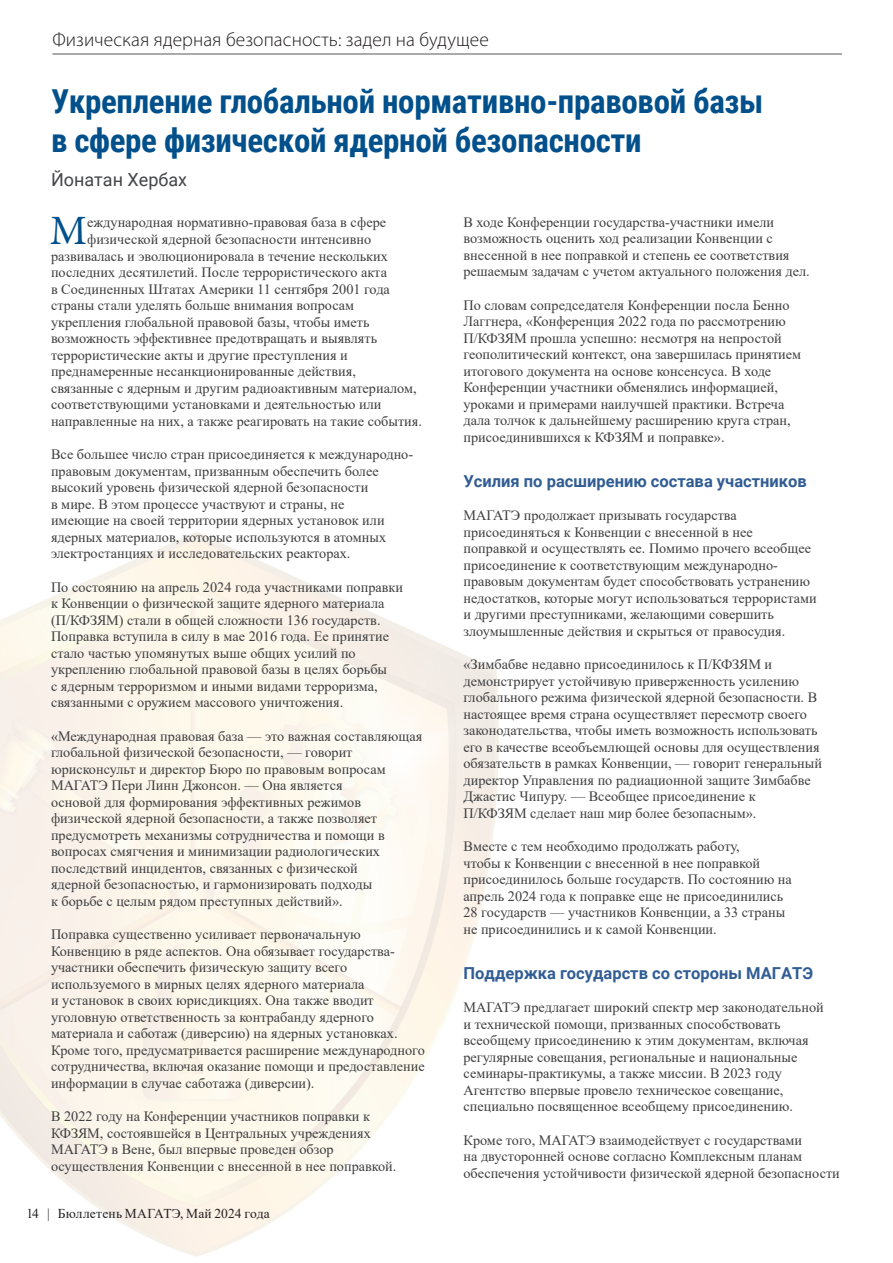
<style>
.page{position:relative;width:893px;height:1263px;background:#fff}
.page>*{position:absolute;margin:0;border:0;box-sizing:border-box;transform-origin:0 0}
.First_Para{font:41.7px "Minion Pro";color:#01508b}
.Story_Title{font:700 33px/39px "Roboto Condensed";letter-spacing:-.01em;color:#01508b}
.t1{font:300 19.5px "Myriad Pro";letter-spacing:.005em;color:#231f20}
.Author-top{font:18px "Roboto";color:#444548}
.Paragraph_Heading_01{font:700 16.5px "Roboto";color:#315d94}
.Body_Text{font:14.25px/16.5px "Times New Roman";color:#3e3e3f}
.First_Para-2{font:14.25px "Times New Roman";color:#3e3e3f}
.t2{font:13.5px "Times New Roman";letter-spacing:.005em;color:#231f20}
</style>
<div class="page">
<hr style="left:52px;top:54px;width:790px;height:1px;background:#57585a">
<h3 class="t1" style="left:52px;top:28px;width:438px">Физическая ядерная безопасность: задел на будущее</h3>
<p class="Story_Title" style="left:51px;top:81px;width:714px">Укрепление глобальной нормативно-правовой базы в сфере физической ядерной безопасности</p>
<p class="Author-top" style="left:51px;top:167px;width:138px">Йонатан Хербах</p>
<p class="First_Para" style="left:50px;top:203px;width:39px">М</p>
<p class="First_Para-2" style="left:87px;top:213px;width:300px">еждународная нормативно-правовая база в сфере</p>
<p class="Body_Text" style="left:463px;top:213px;width:348px">В ходе Конференции государства-участники имели возможность оценить ход реализации Конвенции с внесенной в нее поправкой и степень ее соответствия решаемым задачам с учетом актуального положения дел.</p>
<p class="Body_Text" style="left:463px;top:296px;width:339px">По словам сопредседателя Конференции посла Бенно Лаггнера, «Конференция 2022 года по рассмотрению П/КФЗЯМ прошла успешно: несмотря на непростой геополитический контекст, она завершилась принятием итогового документа на основе консенсуса. В ходе Конференции участники обменялись информацией, уроками и примерами наилучшей практики. Встреча дала толчок к дальнейшему расширению круга стран, присоединившихся к КФЗЯМ и поправке».</p>
<p class="Paragraph_Heading_01" style="left:463px;top:469px;width:345px">Усилия по расширению состава участников</p>
<p class="Body_Text" style="left:463px;top:507px;width:355px">МАГАТЭ продолжает призывать государства присоединяться к Конвенции с внесенной в нее поправкой и осуществлять ее. Помимо прочего всеобщее присоединение к соответствующим международно&shy;правовым документам будет способствовать устранению недостатков, которые могут использоваться террористами и другими преступниками, желающими совершить злоумышленные действия и скрыться от правосудия.</p>
<p class="Body_Text" style="left:463px;top:656px;width:360px">«Зимбабве недавно присоединилось к П/КФЗЯМ и демонстрирует устойчивую приверженность усилению глобального режима физической ядерной безопасности. В настоящее время страна осуществляет пересмотр своего законодательства, чтобы иметь возможность использовать его в качестве всеобъемлющей основы для осуществления обязательств в рамках Конвенции, — говорит генеральный директор Управления по радиационной защите Зимбабве Джастис Чипуру. — Всеобщее присоединение к П/КФЗЯМ сделает наш мир более безопасным».</p>
<p class="Body_Text" style="left:463px;top:838px;width:330px">Вместе с тем необходимо продолжать работу,<br>чтобы к Конвенции с внесенной в нее поправкой присоединилось больше государств. По состоянию на апрель 2024 года к поправке еще не присоединились 28 государств — участников Конвенции, а 33 страны не присоединились и к самой Конвенции.</p>
<p class="Paragraph_Heading_01" style="left:463px;top:961px;width:351px">Поддержка государств со стороны МАГАТЭ</p>
<p class="Body_Text" style="left:463px;top:999px;width:362px">МАГАТЭ предлагает широкий спектр мер законодательной и технической помощи, призванных способствовать всеобщему присоединению к этим документам, включая регулярные совещания, региональные и национальные семинары-практикумы, а также миссии. В 2023 году Агентство впервые провело техническое совещание, специально посвященное всеобщему присоединению.</p>
<p class="Body_Text" style="left:463px;top:1131px;width:378px">Кроме того, МАГАТЭ взаимодействует с государствами<br>на двусторонней основе согласно Комплексным планам обеспечения устойчивости физической ядерной безопасности</p>
<p class="First_Para-2" style="left:87px;top:229px;width:286px">физической ядерной безопасности интенсивно</p>
<p class="First_Para-2" style="left:51px;top:246px;width:338px">развивалась и эволюционировала в течение нескольких</p>
<p class="First_Para-2" style="left:51px;top:262px;width:337px">последних десятилетий. После террористического акта</p>
<p class="First_Para-2" style="left:51px;top:279px;width:340px">в Соединенных Штатах Америки 11 сентября 2001 года</p>
<p class="First_Para-2" style="left:51px;top:295px;width:305px">страны стали уделять больше внимания вопросам</p>
<p class="First_Para-2" style="left:51px;top:312px;width:320px">укрепления глобальной правовой базы, чтобы иметь</p>
<p class="First_Para-2" style="left:51px;top:328px;width:328px">возможность эффективнее предотвращать и выявлять</p>
<p class="First_Para-2" style="left:51px;top:345px;width:298px">террористические акты и другие преступления и</p>
<p class="First_Para-2" style="left:51px;top:361px;width:306px">преднамеренные несанкционированные действия,</p>
<p class="First_Para-2" style="left:51px;top:378px;width:367px">связанные с ядерным и другим радиоактивным материалом,</p>
<p class="First_Para-2" style="left:51px;top:394px;width:332px">соответствующими установками и деятельностью или</p>
<p class="First_Para-2" style="left:51px;top:411px;width:373px">направленные на них, а также реагировать на такие события.</p>
<p class="Body_Text" style="left:51px;top:446px;width:364px">Все большее число стран присоединяется к международно&shy;правовым документам, призванным обеспечить более высокий уровень физической ядерной безопасности<br>в мире. В этом процессе участвуют и страны, не<br>имеющие на своей территории ядерных установок или ядерных материалов, которые используются в атомных электростанциях и исследовательских реакторах.</p>
<p class="Body_Text" style="left:51px;top:578px;width:354px">По состоянию на апрель 2024 года участниками поправки к Конвенции о физической защите ядерного материала (П/КФЗЯМ) стали в общей сложности 136 государств.<br>Поправка вступила в силу в мае 2016 года. Ее принятие стало частью упомянутых выше общих усилий по укреплению глобальной правовой базы в целях борьбы<br>с ядерным терроризмом и иными видами терроризма, связанными с оружием массового уничтожения.</p>
<p class="Body_Text" style="left:51px;top:727px;width:373px">«Международная правовая база — это важная составляющая глобальной физической безопасности, — говорит юрисконсульт и директор Бюро по правовым вопросам МАГАТЭ Пери Линн Джонсон. — Она является<br>основой для формирования эффективных режимов физической ядерной безопасности, а также позволяет предусмотреть механизмы сотрудничества и помощи в вопросах смягчения и минимизации радиологических последствий инцидентов, связанных с физической<br>ядерной безопасностью, и гармонизировать подходы<br>к борьбе с целым рядом преступных действий».</p>
<p class="Body_Text" style="left:51px;top:926px;width:375px">Поправка существенно усиливает первоначальную Конвенцию в ряде аспектов. Она обязывает государства&shy;участники обеспечить физическую защиту всего используемого в мирных целях ядерного материала<br>и установок в своих юрисдикциях. Она также вводит уголовную ответственность за контрабанду ядерного материала и саботаж (диверсию) на ядерных установках.<br>Кроме того, предусматривается расширение международного сотрудничества, включая оказание помощи и предоставление информации в случае саботажа (диверсии).</p>
<p class="Body_Text" style="left:51px;top:1108px;width:347px">В 2022 году на Конференции участников поправки к КФЗЯМ, состоявшейся в Центральных учреждениях МАГАТЭ в Вене, был впервые проведен обзор осуществления Конвенции с внесенной в нее поправкой.</p>
<p class="t2" style="left:26px;top:1204px;width:245px">14 | Бюллетень МАГАТЭ, Май 2024 года</p>
</div>
